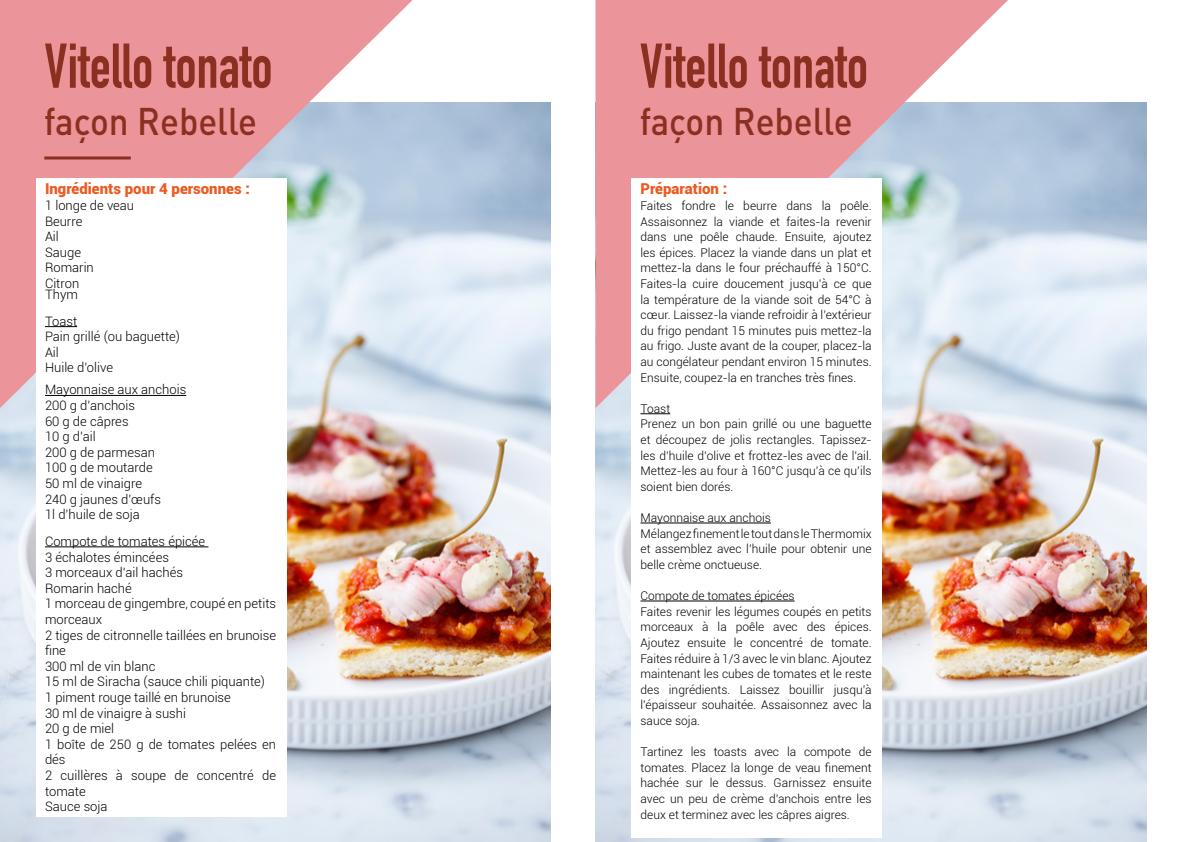
<style>
.page{position:relative;width:1191px;height:842px;background:#fff}
.page>*{position:absolute;margin:0;border:0;box-sizing:border-box;transform-origin:0 0}
.t1{font:700 62.1px "DIN Condensed";color:#8b3020;scale:.92 1}
.t2{font:500 38.2px "DIN Pro";color:#8b3020;scale:.92 1}
.t3{font:900 15px "Roboto";color:#eb5b21}
.t4{font:300 13px/15.6px "Roboto";color:#000}
.t5{font:300 12px/15.6px "Roboto";color:#000}
</style>
<div class="page">
<img style="left:0;top:102px;width:551px;height:740px">
<svg style="left:0;top:0;width:412px;height:408px;fill:#eb9499"></svg>
<hr style="left:44px;top:156px;width:87px;height:3px;background:#8b3020">
<div style="left:36px;top:178px;width:250px;height:638px;background:#fff"></div>
<hr style="left:45px;top:326px;width:32px;height:1px;background:#000">
<hr style="left:45px;top:395px;width:141px;height:1px;background:#000">
<hr style="left:45px;top:546px;width:163px;height:1px;background:#000">
<img style="left:595px;top:102px;width:551px;height:740px">
<svg style="left:595px;top:0;width:413px;height:408px;fill:#eb9499"></svg>
<div style="left:631px;top:178px;width:251px;height:660px;background:#fff"></div>
<hr style="left:640px;top:413px;width:30px;height:1px;background:#000">
<hr style="left:640px;top:523px;width:131px;height:1px;background:#000">
<hr style="left:640px;top:601px;width:154px;height:1px;background:#000">
<h1 class="t1" style="left:44px;top:30px;width:249px">Vitello tonato</h1>
<h2 class="t2" style="left:44px;top:96px;width:233px">façon Rebelle</h2>
<p class="t3" style="left:45px;top:178px;width:206px">Ingrédients pour 4 personnes :</p>
<p class="t4" style="left:45px;top:197px;width:91px">1 longe de veau<br>Beurre<br>Ail<br>Sauge<br>Romarin<br>Citron</p>
<p class="t4" style="left:45px;top:281px;width:34px;line-height:26.6px">Thym<br>Toast</p>
<p class="t4" style="left:45px;top:328px;width:136px">Pain grillé (ou baguette)<br>Ail<br>Huile d’olive</p>
<p class="t4" style="left:45px;top:382px;width:143px">Mayonnaise aux anchois<br>200 g d’anchois<br>60 g de câpres<br>10 g d’ail<br>200 g de parmesan<br>100 g de moutarde<br>50 ml de vinaigre<br>240 g jaunes d’œufs<br>1l d’huile de soja</p>
<p class="t4" style="left:45px;top:533px;width:233px">Compote de tomates épicée<br>3 échalotes émincées<br>3 morceaux d’ail hachés<br>Romarin haché<br>1 morceau de gingembre, coupé en petits morceaux<br>2 tiges de citronnelle taillées en brunoise fine<br>300 ml de vin blanc<br>15 ml de Siracha (sauce chili piquante)<br>1 piment rouge taillé en brunoise<br>30 ml de vinaigre à sushi<br>20 g de miel<br>1 boîte de 250 g de tomates pelées en dés<br>2 cuillères à soupe de concentré de tomate<br>Sauce soja</p>
<h1 class="t1" style="left:640px;top:30px;width:249px">Vitello tonato</h1>
<h2 class="t2" style="left:640px;top:96px;width:233px">façon Rebelle</h2>
<p class="t3" style="left:640px;top:178px;width:88px">Préparation :</p>
<p class="t5" style="left:640px;top:198px;width:233px;text-align:justify">Faites fondre le beurre dans la poêle.<br>Assaisonnez la viande et faites-la revenir dans une poêle chaude. Ensuite, ajoutez les épices. Placez la viande dans un plat et mettez-la dans le four préchauffé à 150°C.<br>Faites-la cuire doucement jusqu’à ce que la température de la viande soit de 54°C à cœur. Laissez-la viande refroidir à l’extérieur du frigo pendant 15 minutes puis mettez-la au frigo. Juste avant de la couper, placez-la au congélateur pendant environ 15 minutes.<br>Ensuite, coupez-la en tranches très fines.</p>
<p class="t5" style="left:640px;top:400px;width:233px">Toast<br>Prenez un bon pain grillé ou une baguette et découpez de jolis rectangles. Tapissez&shy;les d’huile d’olive et frottez-les avec de l’ail.<br>Mettez-les au four à 160°C jusqu’à ce qu’ils soient bien dorés.</p>
<p class="t5" style="left:640px;top:510px;width:233px">Mayonnaise aux anchois<br>Mélangez finement le tout dans le Thermomix et assemblez avec l’huile pour obtenir une belle crème onctueuse.</p>
<p class="t5" style="left:640px;top:588px;width:233px">Compote de tomates épicées<br>Faites revenir les légumes coupés en petits morceaux à la poêle avec des épices.<br>Ajoutez ensuite le concentré de tomate.<br>Faites réduire à 1/3 avec le vin blanc. Ajoutez maintenant les cubes de tomates et le reste des ingrédients. Laissez bouillir jusqu’à l’épaisseur souhaitée. Assaisonnez avec la sauce soja.</p>
<p class="t5" style="left:640px;top:744px;width:233px;text-align:justify">Tartinez les toasts avec la compote de tomates. Placez la longe de veau finement hachée sur le dessus. Garnissez ensuite avec un peu de crème d’anchois entre les deux et terminez avec les câpres aigres.</p>
</div>
